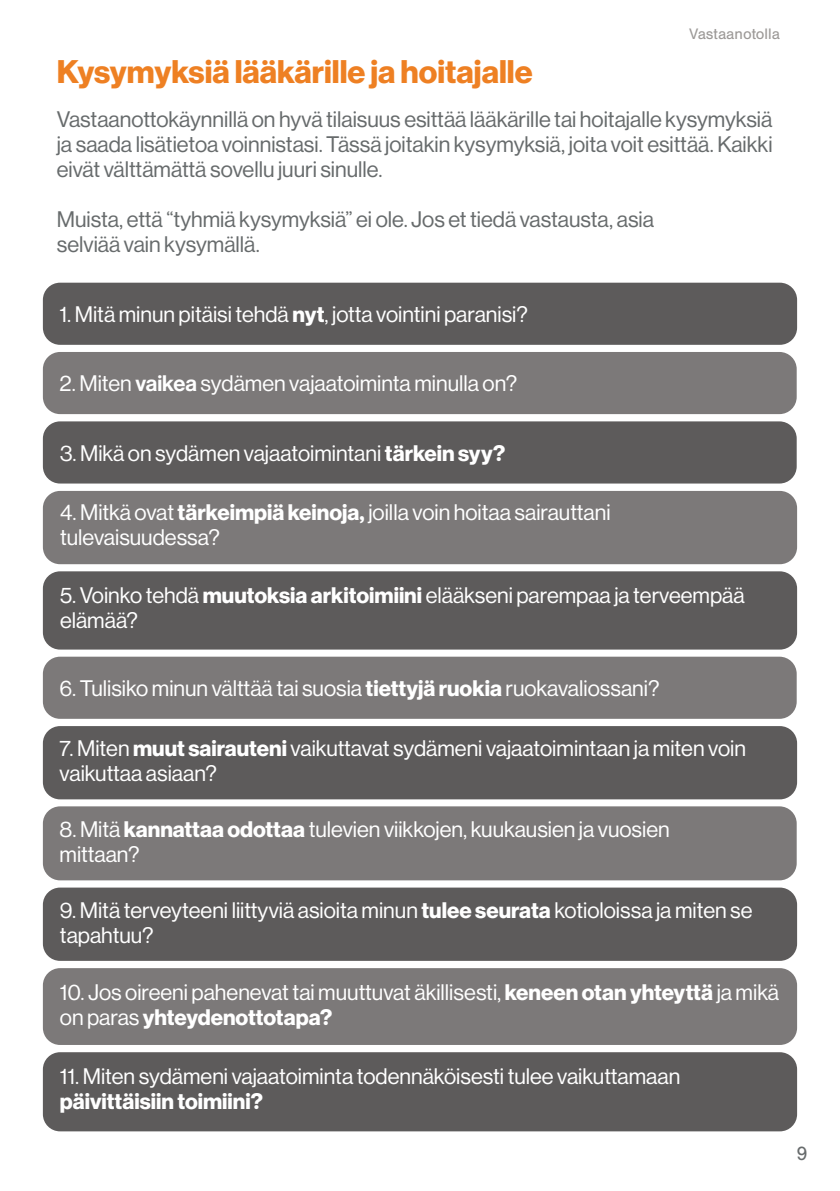
<style>
.page{position:relative;width:840px;height:1191px;background:#fff}
.page>*{position:absolute;margin:0;border:0;box-sizing:border-box;transform-origin:0 0}
.t1{font:700 32px "Volta Modern Display 75";color:#ee8023}
.t2{font:22px/25px "Volta Modern Display 55 Roman";color:#fff}
.t3{font:22px/25px "Volta Modern Display 55 Roman";color:#676b6c;text-align:justify}
.t4{font:700 22px "Volta Modern Display 75";color:#fff}
.t5{font:20px "Nimbus San";color:#676b6c}
.t6{font:15.8px "Nimbus San";color:#9c9997}
.s1{font-family:"Volta Modern Display 75";font-weight:700}
.s2{font-family:"Volta Modern Display 65";font-weight:500}
.s3{font-family:"Volta Modern Display 55 Roman";font-weight:400}
</style>
<div class="page">
<div style="left:43px;top:283px;width:753px;height:62px;background:#5d5b5b;border-radius:17px"></div>
<div style="left:43px;top:726px;width:753px;height:73px;background:#5d5b5b;border-radius:17px"></div>
<div style="left:43px;top:887px;width:753px;height:74px;background:#5d5b5b;border-radius:17px"></div>
<div style="left:43px;top:1052px;width:753px;height:79px;background:#5d5b5b;border-radius:17px"></div>
<div style="left:43px;top:968px;width:753px;height:77px;background:#7c7979;border-radius:17px"></div>
<div style="left:43px;top:491px;width:753px;height:73px;background:#7c7979;border-radius:17px"></div>
<div style="left:43px;top:352px;width:753px;height:62px;background:#7c7979;border-radius:17px"></div>
<div style="left:43px;top:806px;width:753px;height:74px;background:#7c7979;border-radius:17px"></div>
<div style="left:43px;top:571px;width:753px;height:78px;background:#5d5b5b;border-radius:17px"></div>
<div style="left:43px;top:421px;width:753px;height:62px;background:#5d5b5b;border-radius:17px"></div>
<div style="left:43px;top:656px;width:753px;height:63px;background:#7c7979;border-radius:17px"></div>
<p class="t6" style="left:688px;top:25px;width:92px">Vastaanotolla</p>
<h1 class="t1" style="left:57px;top:53px;width:477px">Kysymyksiä lääkärille ja hoitajalle</h1>
<p class="t3" style="left:57px;top:107px;width:717px">Vastaanottokäynnillä on hyvä tilaisuus esittää lääkärille tai hoitajalle kysymyksiä ja saada lisätietoa voinnistasi. Tässä joitakin kysymyksiä, joita voit esittää. Kaikki eivät välttämättä sovellu juuri sinulle.</p>
<p class="t3" style="left:57px;top:207px;width:598px">Muista, että “tyhmiä kysymyksiä” ei ole. Jos et tiedä vastausta, asia selviää vain kysymällä.</p>
<p class="t2" style="left:60px;top:301px;width:469px">1. Mitä minun pitäisi tehdä <span class="s1">nyt</span>, jotta vointini paranisi?</p>
<p class="t2" style="left:60px;top:371px;width:459px">2. Miten <span class="s2">vaikea</span> sydämen vajaatoiminta minulla on?</p>
<p class="t2" style="left:60px;top:440px;width:446px">3. Mikä on sydämen vajaatoimintani <span class="s1">tärkein syy?</span></p>
<p class="t2" style="left:60px;top:500px;width:552px">4. Mitkä ovat <span class="s1">tärkeimpiä keinoja,</span> joilla voin hoitaa sairauttani tulevaisuudessa?</p>
<p class="t2" style="left:60px;top:582px;width:685px">5. Voinko tehdä <span class="s1">muutoksia arkitoimiini</span> elääkseni parempaa ja terveempää elämää?</p>
<p class="t2" style="left:60px;top:675px;width:601px">6. Tulisiko minun välttää tai suosia <span class="s1">tiettyjä ruokia</span> ruokavaliossani?</p>
<p class="t2" style="left:60px;top:736px;width:687px">7. Miten <span class="s1">muut sairauteni</span> vaikuttavat sydämeni vajaatoimintaan ja miten voin vaikuttaa asiaan?</p>
<p class="t2" style="left:60px;top:816px;width:611px">8. Mitä <span class="s1">kannattaa odottaa</span> tulevien viikkojen, kuukausien ja vuosien mittaan?</p>
<p class="t2" style="left:60px;top:897px;width:694px">9. Mitä terveyteeni liittyviä asioita minun <span class="s1">tulee seurata</span> kotioloissa ja miten se tapahtuu?</p>
<p class="t2" style="left:60px;top:980px;width:720px">10. Jos oireeni pahenevat tai muuttuvat äkillisesti, <span class="s1">keneen otan yhteyttä</span> ja mikä</p>
<p class="t4" style="left:60px;top:1004px;width:274px"><span class="s3">on paras</span> yhteydenottotapa?</p>
<p class="t2" style="left:60px;top:1064px;width:621px">11. Miten sydämeni vajaatoiminta todennäköisesti tulee vaikuttamaan</p>
<p class="t4" style="left:60px;top:1088px;width:204px">päivittäisiin toimiini?</p>
<p class="t5" style="left:796px;top:1142px;width:13px">9</p>
</div>
